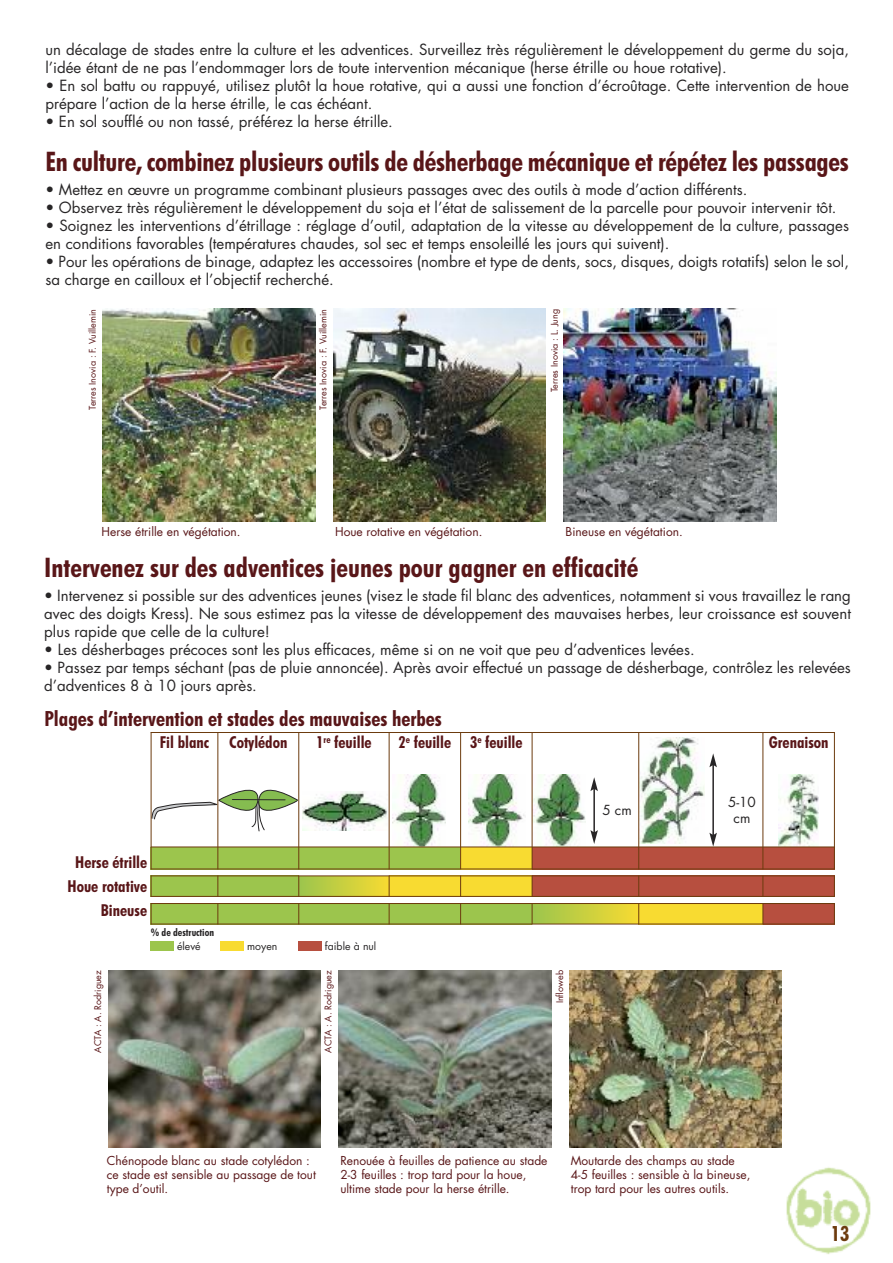
<style>
.page{position:relative;width:893px;height:1263px;background:#fff}
.page>*{position:absolute;margin:0;border:0;box-sizing:border-box;transform-origin:0 0}
.t1{font:700 condensed 27px "Futura BT";letter-spacing:-.01em;color:#591618}
.t2{font:700 condensed 21px "Futura BT";color:#591618}
.t3{font:700 condensed 21px "Futura BT";color:#6c3b0e}
.t4{font:700 condensed 16.5px/24px "Futura BT";color:#591618;text-align:right}
.t5{font:15px/18px "Futura Std";color:#272526}
.t6{font:13.5px/16.2px "Futura Std";color:#272526;text-align:center}
.t7{font:12px/14.4px "Futura Std";color:#591618}
.t8{font:10.5px "Futura Std";color:#272526}
.t9{font:700 condensed 10.5px "Futura BT";color:#272526}
.t10{font:9px "Futura Std";color:#591618}
</style>
<div class="page">
<img style="left:786px;top:1167px;width:85px;height:87px">
<img style="left:103px;top:309px;width:212px;height:213px">
<img style="left:333px;top:309px;width:213px;height:213px">
<img style="left:564px;top:309px;width:212px;height:213px">
<img style="left:639px;top:737px;width:66px;height:107px">
<hr style="left:712px;top:765px;width:2px;height:70px;background:#272526">
<svg style="left:709px;top:753px;width:8px;height:14px"></svg>
<svg style="left:709px;top:833px;width:8px;height:13px"></svg>
<svg style="left:152px;top:790px;width:146px;height:41px"></svg>
<hr style="left:232px;top:799px;width:53px;height:1px;background:#272526">
<img style="left:303px;top:791px;width:84px;height:39px">
<img style="left:392px;top:775px;width:53px;height:71px">
<img style="left:468px;top:775px;width:58px;height:71px">
<img style="left:533px;top:775px;width:53px;height:71px">
<hr style="left:593px;top:788px;width:2px;height:45px;background:#272526">
<svg style="left:590px;top:777px;width:8px;height:14px"></svg>
<svg style="left:590px;top:830px;width:8px;height:14px"></svg>
<img style="left:779px;top:775px;width:40px;height:71px">
<div style="left:151px;top:847px;width:67px;height:22px;background:#9cc54d"></div>
<div style="left:218px;top:847px;width:81px;height:22px;background:#9cc54d"></div>
<div style="left:299px;top:847px;width:90px;height:22px;background:#9cc54d"></div>
<div style="left:389px;top:847px;width:72px;height:22px;background:#9cc54d"></div>
<div style="left:461px;top:847px;width:71px;height:22px;background:#f8db31"></div>
<div style="left:532px;top:847px;width:107px;height:22px;background:#b74f3f"></div>
<div style="left:639px;top:847px;width:124px;height:22px;background:#b74f3f"></div>
<div style="left:763px;top:847px;width:72px;height:22px;background:#b74f3f"></div>
<hr style="left:151px;top:732px;width:1px;height:137px;background:#6c3b0e">
<hr style="left:217px;top:732px;width:1px;height:137px;background:#6c3b0e">
<hr style="left:298px;top:732px;width:1px;height:137px;background:#6c3b0e">
<hr style="left:389px;top:732px;width:1px;height:137px;background:#6c3b0e">
<hr style="left:460px;top:732px;width:1px;height:137px;background:#6c3b0e">
<hr style="left:532px;top:732px;width:1px;height:137px;background:#6c3b0e">
<hr style="left:638px;top:732px;width:1px;height:137px;background:#6c3b0e">
<hr style="left:762px;top:732px;width:1px;height:137px;background:#6c3b0e">
<hr style="left:834px;top:732px;width:1px;height:137px;background:#6c3b0e">
<hr style="left:151px;top:732px;width:684px;height:1px;background:#6c3b0e">
<hr style="left:151px;top:846px;width:684px;height:1px;background:#6c3b0e">
<hr style="left:151px;top:869px;width:684px;height:1px;background:#6c3b0e">
<div style="left:151px;top:875px;width:67px;height:22px;background:#9cc54d"></div>
<div style="left:218px;top:875px;width:81px;height:22px;background:#9cc54d"></div>
<div style="left:299px;top:876px;width:90px;height:20px;background:linear-gradient(to right,#9cc54d,#f6db32)"></div>
<div style="left:389px;top:875px;width:72px;height:22px;background:#f8db31"></div>
<div style="left:461px;top:875px;width:71px;height:22px;background:#f8db31"></div>
<div style="left:532px;top:875px;width:107px;height:22px;background:#b74f3f"></div>
<div style="left:639px;top:875px;width:124px;height:22px;background:#b74f3f"></div>
<div style="left:763px;top:875px;width:72px;height:22px;background:#b74f3f"></div>
<svg style="left:151px;top:876px;width:1px;height:20px"></svg>
<svg style="left:217px;top:876px;width:1px;height:20px"></svg>
<svg style="left:298px;top:876px;width:1px;height:20px"></svg>
<svg style="left:389px;top:876px;width:1px;height:20px"></svg>
<svg style="left:460px;top:876px;width:1px;height:20px"></svg>
<svg style="left:532px;top:876px;width:1px;height:20px"></svg>
<svg style="left:638px;top:876px;width:1px;height:20px"></svg>
<svg style="left:762px;top:876px;width:1px;height:20px"></svg>
<svg style="left:834px;top:876px;width:1px;height:20px"></svg>
<hr style="left:151px;top:875px;width:684px;height:1px;background:#6c3b0e">
<hr style="left:151px;top:896px;width:684px;height:1px;background:#6c3b0e">
<div style="left:151px;top:903px;width:67px;height:21px;background:#9cc54d"></div>
<div style="left:218px;top:903px;width:81px;height:21px;background:#9cc54d"></div>
<div style="left:299px;top:903px;width:90px;height:21px;background:#9cc54d"></div>
<div style="left:389px;top:903px;width:72px;height:21px;background:#9cc54d"></div>
<div style="left:461px;top:903px;width:71px;height:21px;background:#9cc54d"></div>
<div style="left:532px;top:904px;width:106px;height:20px;background:linear-gradient(to right,#9cc54d,#f6da32)"></div>
<div style="left:639px;top:903px;width:124px;height:21px;background:#f8db31"></div>
<div style="left:763px;top:903px;width:72px;height:21px;background:#b74f3f"></div>
<svg style="left:151px;top:904px;width:1px;height:20px"></svg>
<svg style="left:217px;top:904px;width:1px;height:20px"></svg>
<svg style="left:298px;top:904px;width:1px;height:20px"></svg>
<svg style="left:389px;top:904px;width:1px;height:20px"></svg>
<svg style="left:460px;top:904px;width:1px;height:20px"></svg>
<svg style="left:532px;top:904px;width:1px;height:20px"></svg>
<svg style="left:638px;top:904px;width:1px;height:20px"></svg>
<svg style="left:762px;top:904px;width:1px;height:20px"></svg>
<svg style="left:834px;top:904px;width:1px;height:20px"></svg>
<hr style="left:151px;top:903px;width:684px;height:1px;background:#6c3b0e">
<hr style="left:151px;top:924px;width:684px;height:1px;background:#6c3b0e">
<div style="left:151px;top:941px;width:23px;height:9px;background:#9cc54d"></div>
<div style="left:221px;top:941px;width:23px;height:9px;background:#f8db31"></div>
<div style="left:299px;top:941px;width:23px;height:9px;background:#b74f3f"></div>
<img style="left:108px;top:970px;width:213px;height:177px">
<img style="left:339px;top:970px;width:212px;height:177px">
<img style="left:569px;top:970px;width:213px;height:177px">
<p class="t5" style="left:45px;top:42px;width:805px">un décalage de stades entre la culture et les adventices. Surveillez très régulièrement le développement du germe du soja, l’idée étant de ne pas l’endommager lors de toute intervention mécanique (herse étrille ou houe rotative).</p>
<p class="t5" style="left:45px;top:78px;width:805px">• En sol battu ou rappuyé, utilisez plutôt la houe rotative, qui a aussi une fonction d’écroûtage. Cette intervention de houe prépare l’action de la herse étrille, le cas échéant.</p>
<p class="t5" style="left:45px;top:114px;width:349px">• En sol soufflé ou non tassé, préférez la herse étrille.</p>
<h1 class="t1" style="left:45px;top:146px;width:805px">En culture, combinez plusieurs outils de désherbage mécanique et répétez les passages</h1>
<p class="t5" style="left:45px;top:182px;width:703px">• Mettez en œuvre un programme combinant plusieurs passages avec des outils à mode d’action différents.</p>
<p class="t5" style="left:45px;top:200px;width:793px">• Observez très régulièrement le développement du soja et l’état de salissement de la parcelle pour pouvoir intervenir tôt.</p>
<p class="t5" style="left:45px;top:218px;width:805px">• Soignez les interventions d’étrillage : réglage d’outil, adaptation de la vitesse au développement de la culture, passages en conditions favorables (températures chaudes, sol sec et temps ensoleillé les jours qui suivent).</p>
<p class="t5" style="left:45px;top:254px;width:805px">• Pour les opérations de binage, adaptez les accessoires (nombre et type de dents, socs, disques, doigts rotatifs) selon le sol, sa charge en cailloux et l’objectif recherché.</p>
<p class="t10" style="left:89px;top:410px;width:102px;rotate:-90deg">Terres Inovia : F. Vuillemin</p>
<p class="t10" style="left:319px;top:410px;width:102px;rotate:-90deg">Terres Inovia : F. Vuillemin</p>
<p class="t10" style="left:550px;top:392px;width:85px;rotate:-90deg">Terres Inovia : L. Jung</p>
<p class="t7" style="left:102px;top:526px;width:141px">Herse étrille en végétation.</p>
<p class="t7" style="left:335px;top:526px;width:149px">Houe rotative en végétation.</p>
<p class="t7" style="left:566px;top:526px;width:119px">Bineuse en végétation.</p>
<h1 class="t1" style="left:44px;top:552px;width:595px">Intervenez sur des adventices jeunes pour gagner en efficacité</h1>
<p class="t5" style="left:44px;top:588px;width:808px;text-align:justify">• Intervenez si possible sur des adventices jeunes (visez le stade fil blanc des adventices, notamment si vous travaillez le rang avec des doigts Kress). Ne sous estimez pas la vitesse de développement des mauvaises herbes, leur croissance est souvent plus rapide que celle de la culture!</p>
<p class="t5" style="left:44px;top:642px;width:652px">• Les désherbages précoces sont les plus efficaces, même si on ne voit que peu d’adventices levées.</p>
<p class="t5" style="left:44px;top:660px;width:808px">• Passez par temps séchant (pas de pluie annoncée). Après avoir effectué un passage de désherbage, contrôlez les relevées d’adventices 8 à 10 jours après.</p>
<h2 class="t2" style="left:44px;top:706px;width:399px">Plages d’intervention et stades des mauvaises herbes</h2>
<p class="t4" style="left:160px;top:731px;width:129px">Fil blanc Cotylédon</p>
<p class="t4" style="left:316px;top:731px;width:57px">1<sup>re</sup> feuille</p>
<p class="t4" style="left:399px;top:731px;width:125px">2<sup>e</sup> feuille 3<sup>e</sup> feuille</p>
<p class="t4" style="left:769px;top:731px;width:61px">Grenaison</p>
<p class="t4" style="left:68px;top:850px;width:81px">Herse étrille<br>Houe rotative<br>Bineuse</p>
<p class="t9" style="left:151px;top:926px;width:65px">% de destruction</p>
<p class="t8" style="left:177px;top:942px;width:25px">élevé</p>
<p class="t8" style="left:247px;top:942px;width:32px">moyen</p>
<p class="t8" style="left:325px;top:942px;width:53px">faible à nul</p>
<p class="t10" style="left:94px;top:1052px;width:84px;rotate:-90deg">ACTA : A. Rodriguez</p>
<p class="t10" style="left:324px;top:1052px;width:84px;rotate:-90deg">ACTA : A. Rodriguez</p>
<p class="t10" style="left:556px;top:1003px;width:35px;rotate:-90deg">Infloweb</p>
<p class="t6" style="left:602px;top:803px;width:31px">5 cm</p>
<p class="t6" style="left:728px;top:795px;width:29px">5-10 cm</p>
<p class="t7" style="left:107px;top:1154px;width:211px">Chénopode blanc au stade cotylédon : ce stade est sensible au passage de tout type d’outil.</p>
<p class="t7" style="left:340px;top:1154px;width:209px">Renouée à feuilles de patience au stade<br>2-3 feuilles : trop tard pour la houe, ultime stade pour la herse étrille.</p>
<p class="t7" style="left:571px;top:1154px;width:181px">Moutarde des champs au stade<br>4-5 feuilles : sensible à la bineuse, trop tard pour les autres outils.</p>
<h2 class="t3" style="left:831px;top:1221px;width:20px">13</h2>
</div>
